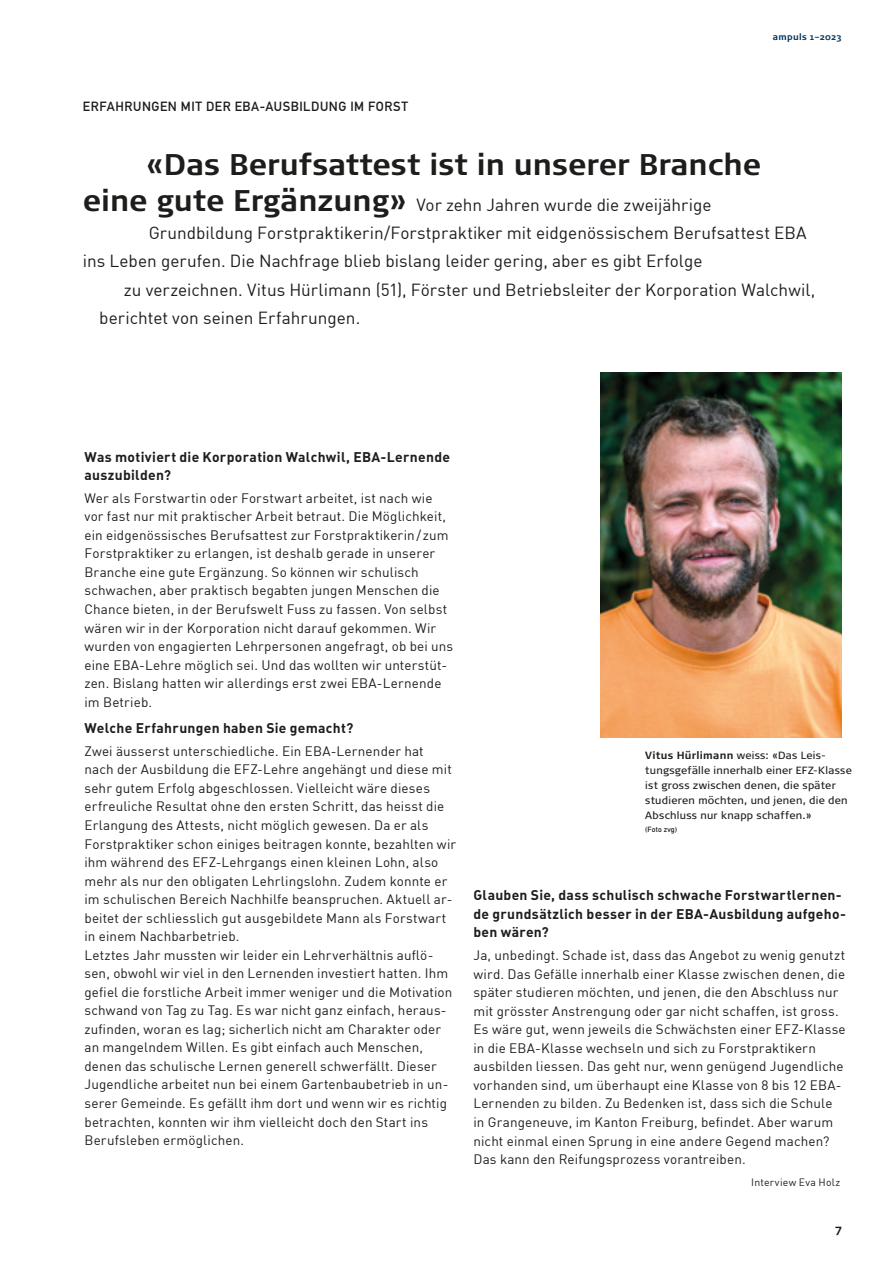
<style>
.page{position:relative;width:893px;height:1263px;background:#fff}
.page>*{position:absolute;margin:0;border:0;box-sizing:border-box;transform-origin:0 0}
.Titel_Artikel{font:700 29.85px "Signa Pro";color:#1d1d1b}
.Titel_Artikel-2{font:17.25px "DIN";color:#1d1d1b}
.Interview{font:13.95px/18.6px "DIN Bold Alternate";letter-spacing:.02em;color:#1d1d1b}
.Txt_Interview{font:13.5px/18.6px "DIN";letter-spacing:.01em;color:#1d1d1b}
.Rubrik{font:13.2px "DIN Mittelschrift Alternate";letter-spacing:.04em;color:#1d1d1b}
.t1{font:700 12px "Signa Pro";color:#1d1d1b}
.Bildlegende{font:10.5px/15px "Signa Pro";letter-spacing:.02em;color:#1d1d1b}
.AUTORIN{font:10.5px "DIN";letter-spacing:.02em;color:#1d1d1b}
.t2{font:700 9px "Signa Pro";letter-spacing:.04em;color:#003761}
.Fotoangaben{font:7.5px "DIN Mittelschrift Alternate";letter-spacing:.03em;color:#1d1d1b}
.s1{font-family:"Signa Pro";font-weight:700;font-size:29.85px}
.s2{font-weight:700}
</style>
<div class="page">
<img style="left:600px;top:373px;width:242px;height:365px">
<p class="Rubrik" style="left:83px;top:99px;width:327px">ERFAHRUNGEN MIT DER EBA-AUSBILDUNG IM FORST</p>
<p class="t2" style="left:773px;top:31px;width:70px">ampuls 1–2023</p>
<p class="Titel_Artikel" style="left:145px;top:144px;width:617px">«Das Berufsattest ist in unserer Branche</p>
<p class="Titel_Artikel-2" style="left:83px;top:193px;width:630px"><span class="s1">eine gute Ergänzung»</span> Vor zehn Jahren wurde die zweijährige</p>
<p class="Titel_Artikel-2" style="left:149px;top:222px;width:660px">Grundbildung Forstpraktikerin/Forstpraktiker mit eidgenössischem Berufsattest EBA</p>
<p class="Titel_Artikel-2" style="left:83px;top:250px;width:621px">ins Leben gerufen. Die Nachfrage blieb bislang leider gering, aber es gibt Erfolge</p>
<p class="Titel_Artikel-2" style="left:124px;top:279px;width:693px">zu verzeichnen. Vitus Hürlimann (51), Förster und Betriebsleiter der Korporation Walchwil,</p>
<p class="Titel_Artikel-2" style="left:99px;top:307px;width:263px">berichtet von seinen Erfahrungen.</p>
<p class="Interview" style="left:84px;top:447px;width:367px;line-height:18px">Was motiviert die Korporation Walchwil, EBA-Lernende auszubilden?</p>
<p class="Txt_Interview" style="left:84px;top:488px;width:370px">Wer als Forstwartin oder Forstwart arbeitet, ist nach wie vor fast nur mit praktischer Arbeit betraut. Die Möglichkeit, ein eidgenössisches Berufsattest zur Forstpraktikerin/ zum Forstpraktiker zu erlangen, ist deshalb gerade in unserer Branche eine gute Ergänzung. So können wir schulisch schwachen, aber praktisch begabten jungen Menschen die Chance bieten, in der Berufswelt Fuss zu fassen. Von selbst wären wir in der Korporation nicht darauf gekommen. Wir wurden von engagierten Lehrpersonen angefragt, ob bei uns eine EBA-Lehre möglich sei. Und das wollten wir unterstüt&shy;zen. Bislang hatten wir allerdings erst zwei EBA-Lernende im Betrieb.</p>
<p class="Interview" style="left:84px;top:718px;width:270px">Welche Erfahrungen haben Sie gemacht?</p>
<p class="Txt_Interview" style="left:84px;top:741px;width:373px">Zwei äusserst unterschiedliche. Ein EBA-Lernender hat nach der Ausbildung die EFZ-Lehre angehängt und diese mit sehr gutem Erfolg abgeschlossen. Vielleicht wäre dieses erfreuliche Resultat ohne den ersten Schritt, das heisst die Erlangung des Attests, nicht möglich gewesen. Da er als Forstpraktiker schon einiges beitragen konnte, bezahlten wir ihm während des EFZ-Lehrgangs einen kleinen Lohn, also mehr als nur den obligaten Lehrlingslohn. Zudem konnte er im schulischen Bereich Nachhilfe beanspruchen. Aktuell ar&shy;beitet der schliesslich gut ausgebildete Mann als Forstwart in einem Nachbarbetrieb.</p>
<p class="Txt_Interview" style="left:84px;top:945px;width:369px">Letztes Jahr mussten wir leider ein Lehrverhältnis auflö&shy;sen, obwohl wir viel in den Lernenden investiert hatten. Ihm gefiel die forstliche Arbeit immer weniger und die Motivation schwand von Tag zu Tag. Es war nicht ganz einfach, heraus&shy;zufinden, woran es lag; sicherlich nicht am Charakter oder an mangelndem Willen. Es gibt einfach auch Menschen, denen das schulische Lernen generell schwerfällt. Dieser Jugendliche arbeitet nun bei einem Gartenbaubetrieb in un&shy;serer Gemeinde. Es gefällt ihm dort und wenn wir es richtig betrachten, konnten wir ihm vielleicht doch den Start ins Berufsleben ermöglichen.</p>
<p class="Bildlegende" style="left:645px;top:747px;width:208px"><span class="s2">Vitus Hürlimann</span> weiss: «Das Leis&shy;tungsgefälle innerhalb einer EFZ-Klasse ist gross zwischen denen, die später studieren möchten, und jenen, die den Abschluss nur knapp schaffen.»</p>
<p class="Fotoangaben" style="left:645px;top:825px;width:33px">(Foto zvg)</p>
<p class="Interview" style="left:473px;top:885px;width:374px">Glauben Sie, dass schulisch schwache Forstwartlernen&shy;de grundsätzlich besser in der EBA-Ausbildung aufgeho&shy;ben wären?</p>
<p class="Txt_Interview" style="left:473px;top:946px;width:374px">Ja, unbedingt. Schade ist, dass das Angebot zu wenig genutzt wird. Das Gefälle innerhalb einer Klasse zwischen denen, die später studieren möchten, und jenen, die den Abschluss nur mit grösster Anstrengung oder gar nicht schaffen, ist gross.<br>Es wäre gut, wenn jeweils die Schwächsten einer EFZ-Klasse in die EBA-Klasse wechseln und sich zu Forstpraktikern ausbilden liessen. Das geht nur, wenn genügend Jugendliche vorhanden sind, um überhaupt eine Klasse von 8 bis 12 EBA-Lernenden zu bilden. Zu Bedenken ist, dass sich die Schule in Grangeneuve, im Kanton Freiburg, befindet. Aber warum nicht einmal einen Sprung in eine andere Gegend machen?<br>Das kann den Reifungsprozess vorantreiben.</p>
<p class="AUTORIN" style="left:751px;top:1176px;width:90px">Interview Eva Holz</p>
<p class="t1" style="left:836px;top:1221px;width:8px">7</p>
</div>
